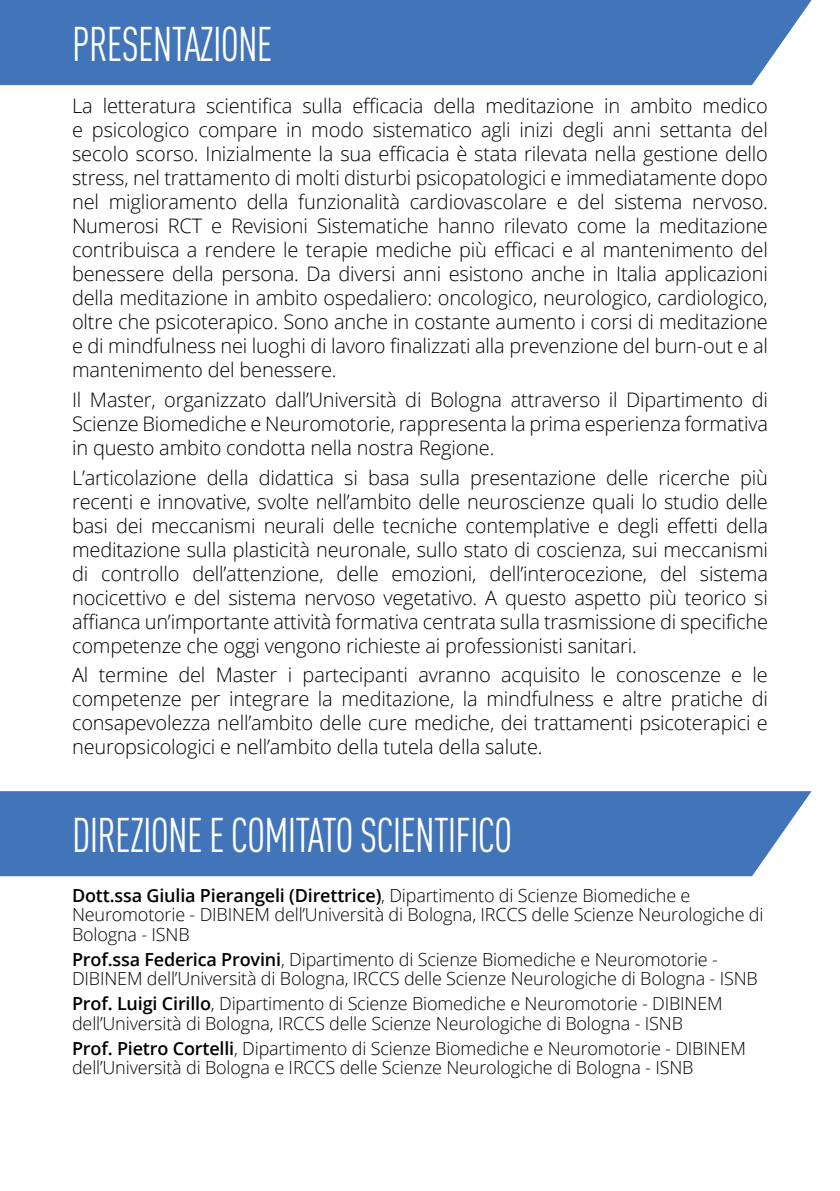
<style>
.page{position:relative;width:840px;height:1191px;background:#fff}
.page>*{position:absolute;margin:0;border:0;box-sizing:border-box;transform-origin:0 0}
.t1{font:condensed 48px "DINOT";letter-spacing:-.02em;color:#fff;scale:.9 1}
.t2{font:300 20px/24px "Open Sans";letter-spacing:-.01em;color:#000;text-align:justify}
.t3{font:300 18px/19.4px "Open Sans";letter-spacing:-.01em;color:#000}
.s1{font-weight:600}
</style>
<div class="page">
<div style="left:0;top:0;width:811px;height:85px;background:#4274b9"></div>
<div style="left:0;top:791px;width:811px;height:85px;background:#4274b9"></div>
<h1 class="t1" style="left:72px;top:16px;width:224px">PRESENTAZIONE</h1>
<p class="t2" style="left:72px;top:93px;width:697px">La letteratura scientifica sulla efficacia della meditazione in ambito medico e psicologico compare in modo sistematico agli inizi degli anni settanta del secolo scorso. Inizialmente la sua efficacia è stata rilevata nella gestione dello stress, nel trattamento di molti disturbi psicopatologici e immediatamente dopo nel miglioramento della funzionalità cardiovascolare e del sistema nervoso.<br>Numerosi RCT e Revisioni Sistematiche hanno rilevato come la meditazione contribuisca a rendere le terapie mediche più efficaci e al mantenimento del benessere della persona. Da diversi anni esistono anche in Italia applicazioni della meditazione in ambito ospedaliero: oncologico, neurologico, cardiologico, oltre che psicoterapico. Sono anche in costante aumento i corsi di meditazione e di mindfulness nei luoghi di lavoro finalizzati alla prevenzione del burn-out e al mantenimento del benessere.</p>
<p class="t2" style="left:72px;top:387px;width:697px">Il Master, organizzato dall’Università di Bologna attraverso il Dipartimento di Scienze Biomediche e Neuromotorie, rappresenta la prima esperienza formativa in questo ambito condotta nella nostra Regione.</p>
<p class="t2" style="left:72px;top:465px;width:697px">L’articolazione della didattica si basa sulla presentazione delle ricerche più recenti e innovative, svolte nell’ambito delle neuroscienze quali lo studio delle basi dei meccanismi neurali delle tecniche contemplative e degli effetti della meditazione sulla plasticità neuronale, sullo stato di coscienza, sui meccanismi di controllo dell’attenzione, delle emozioni, dell’interocezione, del sistema nocicettivo e del sistema nervoso vegetativo. A questo aspetto più teorico si affianca un’importante attività formativa centrata sulla trasmissione di specifiche competenze che oggi vengono richieste ai professionisti sanitari.</p>
<p class="t2" style="left:72px;top:662px;width:697px">Al termine del Master i partecipanti avranno acquisito le conoscenze e le competenze per integrare la meditazione, la mindfulness e altre pratiche di consapevolezza nell’ambito delle cure mediche, dei trattamenti psicoterapici e neuropsicologici e nell’ambito della tutela della salute.</p>
<h1 class="t1" style="left:72px;top:807px;width:490px">DIREZIONE E COMITATO SCIENTIFICO</h1>
<p class="t3" style="left:72px;top:885px;width:692px"><span class="s1">Dott.ssa Giulia Pierangeli (Direttrice)</span>, Dipartimento di Scienze Biomediche e<br>Neuromotorie - DIBINEM dell’Università di Bologna, IRCCS delle Scienze Neurologiche di<br>Bologna - ISNB</p>
<p class="t3" style="left:72px;top:949px;width:687px"><span class="s1">Prof.ssa Federica Provini</span>, Dipartimento di Scienze Biomediche e Neuromotorie -<br>DIBINEM dell’Università di Bologna, IRCCS delle Scienze Neurologiche di Bologna - ISNB</p>
<p class="t3" style="left:72px;top:993px;width:651px"><span class="s1">Prof. Luigi Cirillo</span>, Dipartimento di Scienze Biomediche e Neuromotorie - DIBINEM dell’Università di Bologna, IRCCS delle Scienze Neurologiche di Bologna - ISNB</p>
<p class="t3" style="left:72px;top:1038px;width:675px"><span class="s1">Prof. Pietro Cortelli</span>, Dipartimento di Scienze Biomediche e Neuromotorie - DIBINEM dell’Università di Bologna e IRCCS delle Scienze Neurologiche di Bologna - ISNB</p>
</div>
